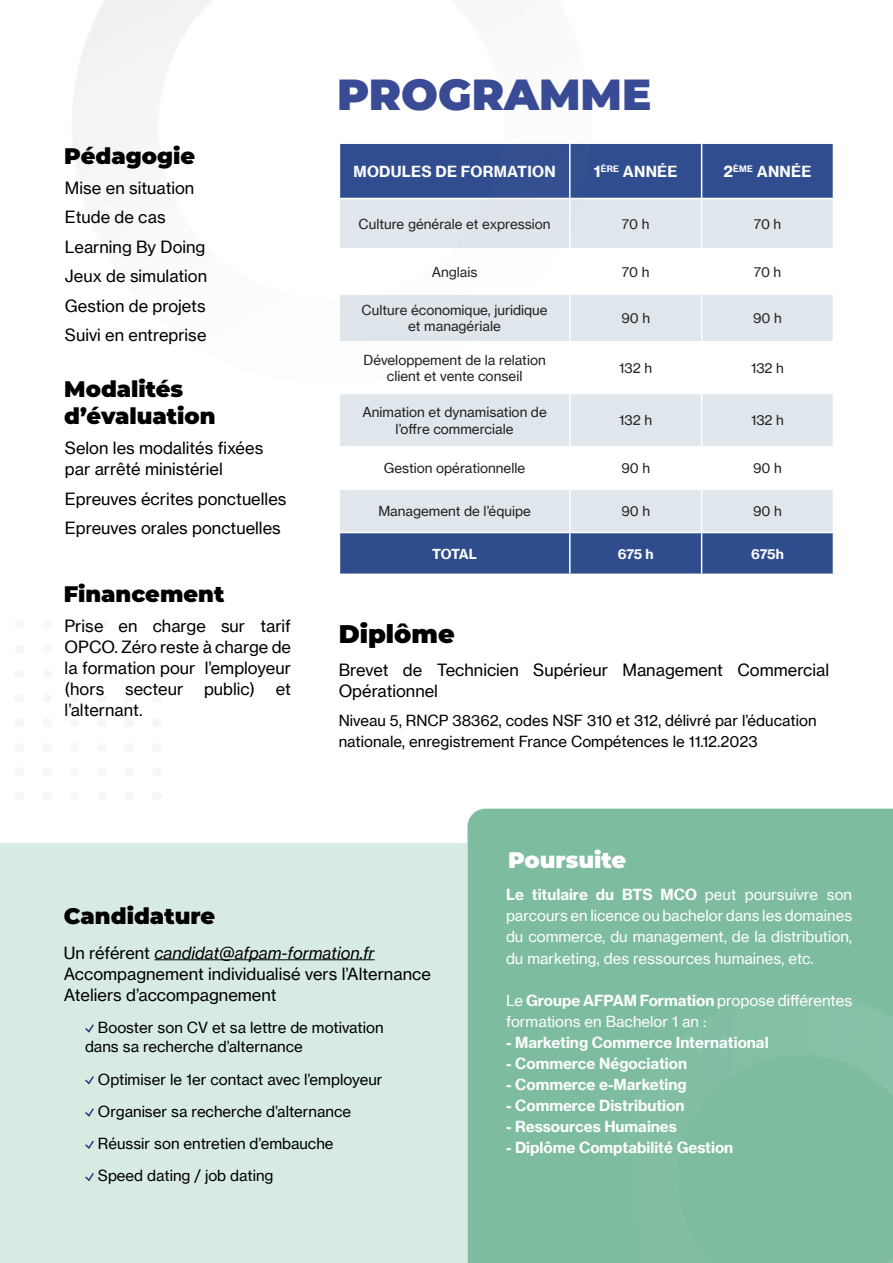
<style>
.page{position:relative;width:893px;height:1263px;background:#fff}
.page>*{position:absolute;margin:0;border:0;box-sizing:border-box;transform-origin:0 0}
.t1{font:900 43.5px "Montserrat";color:#394b94}
.t2{font:900 25.5px "Montserrat";color:#000001}
.t3{font:900 22.5px/27px "Montserrat";color:#000001}
.t4{font:900 22.5px "Montserrat";color:#fff}
.t5{font:16.5px/21px "N Haas Grotesk TX Pro";color:#000001}
.t6{font:15px/32.2px "N Haas Grotesk TX Pro";color:#000001}
.t7{font:15px/21px "N Haas Grotesk TX Pro";color:#fff;text-align:justify}
.t8{font:700 15px "N Haas Grotesk TX Pro";color:#fff}
.t9{font:13.5px/16.2px "N Haas Grotesk TX Pro";color:#231f20;text-align:center}
.t10{font:700 13.5px "N Haas Grotesk TX Pro";letter-spacing:-.025em;color:#fff}
.s1{font-style:italic}
.s2{font-weight:700}
</style>
<div class="page">
<div style="left:0;top:843px;width:467px;height:420px;background:#d8ebe2"></div>
<div style="left:467px;top:809px;width:426px;height:454px;background:#7dbc9f"></div>
<svg style="left:683px;top:144px;width:150px;height:104px;background:#8496bc"></svg>
<div style="left:683px;top:295px;width:150px;height:46px;background:#dfe6ec"></div>
<div style="left:683px;top:394px;width:150px;height:52px;background:#dfe6ec"></div>
<svg style="left:340px;top:490px;width:493px;height:83px;background:#8a9cbe"></svg>
<hr style="left:701px;top:144px;width:1px;height:54px;background:#fff">
<hr style="left:570px;top:198px;width:132px;height:1px;background:#fff">
<hr style="left:702px;top:198px;width:132px;height:1px;background:#fff">
<hr style="left:701px;top:199px;width:1px;height:49px;background:#fff">
<hr style="left:701px;top:295px;width:1px;height:46px;background:#fff">
<hr style="left:701px;top:394px;width:1px;height:52px;background:#fff">
<hr style="left:569px;top:490px;width:2px;height:42px;background:#fff">
<hr style="left:701px;top:490px;width:1px;height:42px;background:#fff">
<hr style="left:339px;top:532px;width:231px;height:1px;background:#fff">
<hr style="left:570px;top:532px;width:132px;height:1px;background:#fff">
<hr style="left:569px;top:533px;width:2px;height:40px;background:#fff">
<hr style="left:702px;top:532px;width:132px;height:1px;background:#fff">
<hr style="left:701px;top:533px;width:1px;height:40px;background:#fff">
<img style="left:617px;top:996px;width:276px;height:267px">
<img style="left:72px;top:0;width:611px;height:446px">
<hr style="left:154px;top:959px;width:221px;height:1px;background:#000001">
<svg style="left:85px;top:1024px;width:9px;height:9px"></svg>
<svg style="left:85px;top:1076px;width:9px;height:9px"></svg>
<svg style="left:85px;top:1108px;width:9px;height:9px"></svg>
<svg style="left:85px;top:1140px;width:9px;height:9px"></svg>
<svg style="left:85px;top:1173px;width:9px;height:8px"></svg>
<h3 class="t3" style="left:64px;top:141px;width:132px">Pédagogie</h3>
<p class="t5" style="left:65px;top:173px;width:144px;line-height:29.5px">Mise en situation<br>Etude de cas<br>Learning By Doing<br>Jeux de simulation<br>Gestion de projets<br>Suivi en entreprise</p>
<h3 class="t3" style="left:64px;top:374px;width:153px">Modalités d’évaluation</h3>
<p class="t5" style="left:65px;top:437px;width:200px">Selon les modalités fixées par arrêté ministériel</p>
<p class="t5" style="left:65px;top:484px;width:223px;line-height:29.5px">Epreuves écrites ponctuelles<br>Epreuves orales ponctuelles</p>
<h3 class="t3" style="left:64px;top:579px;width:162px">Financement</h3>
<p class="t5" style="left:65px;top:615px;width:228px;text-align:justify">Prise en charge sur tarif OPCO. Zéro reste à charge de la formation pour l’employeur (hors</p>
<p class="t5" style="left:125px;top:678px;width:60px">secteur</p>
<p class="t5" style="left:204px;top:678px;width:53px">public)</p>
<p class="t5" style="left:276px;top:678px;width:17px">et</p>
<p class="t5" style="left:65px;top:699px;width:79px">l’alternant.</p>
<h1 class="t1" style="left:337px;top:62px;width:316px">PROGRAMME</h1>
<p class="t8" style="left:354px;top:162px;width:204px">MODULES DE FORMATION</p>
<p class="t8" style="left:594px;top:162px;width:85px">1<sup>ÈRE</sup> ANNÉE</p>
<p class="t8" style="left:723px;top:162px;width:89px">2<sup>ÈME</sup> ANNÉE</p>
<p class="t9" style="left:359px;top:216px;width:194px">Culture générale et expression</p>
<p class="t9" style="left:622px;top:216px;width:29px">70 h</p>
<p class="t9" style="left:754px;top:216px;width:29px">70 h</p>
<p class="t9" style="left:432px;top:264px;width:47px">Anglais</p>
<p class="t9" style="left:622px;top:264px;width:29px">70 h</p>
<p class="t9" style="left:754px;top:264px;width:29px">70 h</p>
<p class="t9" style="left:362px;top:302px;width:188px">Culture économique, juridique et managériale</p>
<p class="t9" style="left:621px;top:310px;width:30px">90 h</p>
<p class="t9" style="left:753px;top:310px;width:30px">90 h</p>
<p class="t9" style="left:363px;top:352px;width:184px">Développement de la relation client et vente conseil</p>
<p class="t9" style="left:619px;top:360px;width:34px">132 h</p>
<p class="t9" style="left:751px;top:360px;width:34px">132 h</p>
<p class="t9" style="left:362px;top:404px;width:186px">Animation et dynamisation de l’offre commerciale</p>
<p class="t9" style="left:619px;top:412px;width:34px">132 h</p>
<p class="t9" style="left:751px;top:412px;width:34px">132 h</p>
<p class="t9" style="left:384px;top:460px;width:143px">Gestion opérationnelle</p>
<p class="t9" style="left:621px;top:460px;width:30px">90 h</p>
<p class="t9" style="left:753px;top:460px;width:30px">90 h</p>
<p class="t9" style="left:378px;top:503px;width:154px">Management de l’équipe</p>
<p class="t9" style="left:621px;top:503px;width:30px">90 h</p>
<p class="t9" style="left:753px;top:503px;width:30px">90 h</p>
<p class="t10" style="left:432px;top:545px;width:46px">TOTAL</p>
<p class="t10" style="left:618px;top:545px;width:38px">675 h</p>
<p class="t10" style="left:751px;top:545px;width:34px">675h</p>
<h2 class="t2" style="left:339px;top:615px;width:118px">Diplôme</h2>
<p class="t5" style="left:339px;top:659px;width:492px">Brevet de Technicien Supérieur Management Commercial<br>Opérationnel</p>
<p class="t6" style="left:339px;top:710px;width:479px;line-height:21px">Niveau 5, RNCP 38362, codes NSF 310 et 312, délivré par l’éducation nationale, enregistrement France Compétences le 11.12.2023</p>
<h3 class="t4" style="left:508px;top:843px;width:120px">Poursuite</h3>
<h3 class="t3" style="left:64px;top:901px;width:153px">Candidature</h3>
<p class="t5" style="left:64px;top:942px;width:369px">Un référent <span class="s1">candidat@afpam-formation.fr<br></span>Accompagnement individualisé vers l’Alternance<br>Ateliers d’accompagnement</p>
<p class="t6" style="left:85px;top:1017px;width:300px;line-height:19.5px;text-indent:13px">Booster son CV et sa lettre de motivation dans sa recherche d’alternance</p>
<p class="t6" style="left:98px;top:1063px;width:286px">Optimiser le 1er contact avec l’employeur Organiser sa recherche d’alternance Réussir son entretien d’embauche<br>Speed dating / job dating</p>
<p class="t7" style="left:506px;top:884px;width:348px"><span class="s2">Le titulaire du BTS MCO</span> peut poursuivre son parcours en licence ou bachelor dans les domaines du commerce, du management, de la distribution, du marketing, des ressources humaines, etc.</p>
<p class="t7" style="left:506px;top:989px;width:348px">Le <span class="s2">Groupe AFPAM Formation</span> propose différentes formations en Bachelor 1 an :</p>
<p class="t8" style="left:506px;top:1032px;width:264px">- Marketing Commerce International</p>
<p class="t8" style="left:506px;top:1053px;width:183px">- Commerce Négociation</p>
<p class="t8" style="left:506px;top:1074px;width:182px">- Commerce e-Marketing</p>
<p class="t8" style="left:506px;top:1095px;width:180px">- Commerce Distribution</p>
<p class="t8" style="left:506px;top:1116px;width:172px">- Ressources Humaines</p>
<p class="t8" style="left:506px;top:1137px;width:229px">- Diplôme Comptabilité Gestion</p>
</div>
